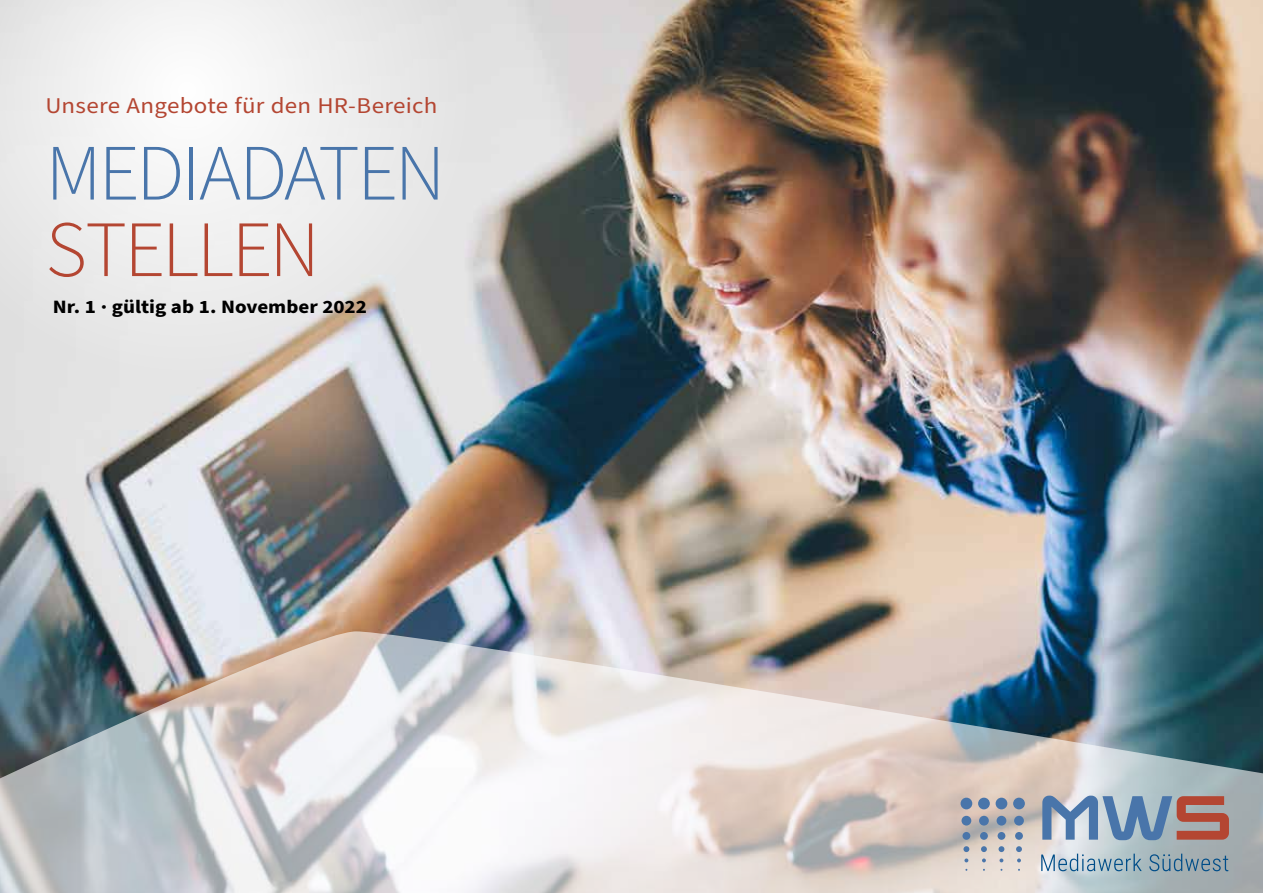
<style>
.page{position:relative;width:1263px;height:893px;background:#fff}
.page>*{position:absolute;margin:0;border:0;box-sizing:border-box;transform-origin:0 0}
.t1{font:300 79.8px "Source Sans Pro";letter-spacing:-.04em;color:#4975aa}
.t2{font:300 79.8px "Source Sans Pro";letter-spacing:-.03em;color:#b44632}
.t3{font:22.5px "Source Sans Pro";letter-spacing:.01em;color:#b44632;scale:1.11 1}
.t4{font:700 18.9px "Source Sans Pro";color:#000;scale:1.11 1}
</style>
<div class="page">
<img style="left:0;top:0;width:1263px;height:631px">
<img style="left:0;top:631px;width:1263px;height:262px">
<svg style="left:0;top:0;width:475px;height:378px;fill:#ebebeb"></svg>
<div style="left:960px;top:798px;width:12px;height:11px;background:#4975aa;border-radius:50%"></div>
<div style="left:961px;top:816px;width:10px;height:10px;background:#4975aa;border-radius:50%"></div>
<div style="left:962px;top:832px;width:8px;height:8px;background:#4975aa;border-radius:50%"></div>
<svg style="left:963px;top:846px;width:6px;height:6px"></svg>
<svg style="left:964px;top:858px;width:4px;height:4px"></svg>
<div style="left:978px;top:798px;width:12px;height:11px;background:#4975aa;border-radius:50%"></div>
<div style="left:979px;top:816px;width:10px;height:10px;background:#4975aa;border-radius:50%"></div>
<div style="left:980px;top:832px;width:8px;height:8px;background:#4975aa;border-radius:50%"></div>
<svg style="left:981px;top:846px;width:6px;height:6px"></svg>
<svg style="left:982px;top:858px;width:4px;height:4px"></svg>
<div style="left:1013px;top:798px;width:12px;height:11px;background:#4975aa;border-radius:50%"></div>
<div style="left:1014px;top:816px;width:10px;height:10px;background:#4975aa;border-radius:50%"></div>
<div style="left:1015px;top:832px;width:8px;height:8px;background:#4975aa;border-radius:50%"></div>
<svg style="left:1016px;top:846px;width:6px;height:6px"></svg>
<svg style="left:1017px;top:858px;width:4px;height:4px"></svg>
<div style="left:995px;top:798px;width:12px;height:11px;background:#4975aa;border-radius:50%"></div>
<div style="left:996px;top:816px;width:10px;height:10px;background:#4975aa;border-radius:50%"></div>
<div style="left:997px;top:832px;width:8px;height:8px;background:#4975aa;border-radius:50%"></div>
<svg style="left:998px;top:846px;width:6px;height:6px"></svg>
<svg style="left:999px;top:858px;width:4px;height:4px"></svg>
<svg style="left:1041px;top:854px;width:187px;height:17px;background:#90a9b9"></svg>
<svg style="left:1042px;top:796px;width:187px;height:44px;background:#9293a4"></svg>
<p class="t3" style="left:45px;top:91px;width:355px">Unsere Angebote für den HR-Bereich</p>
<h1 class="t1" style="left:45px;top:120px;width:401px">MEDIADATEN</h1>
<h1 class="t2" style="left:45px;top:196px;width:276px">STELLEN</h1>
<p class="t4" style="left:53px;top:293px;width:285px">Nr. 1 · gültig ab 1. November 2022</p>
</div>
